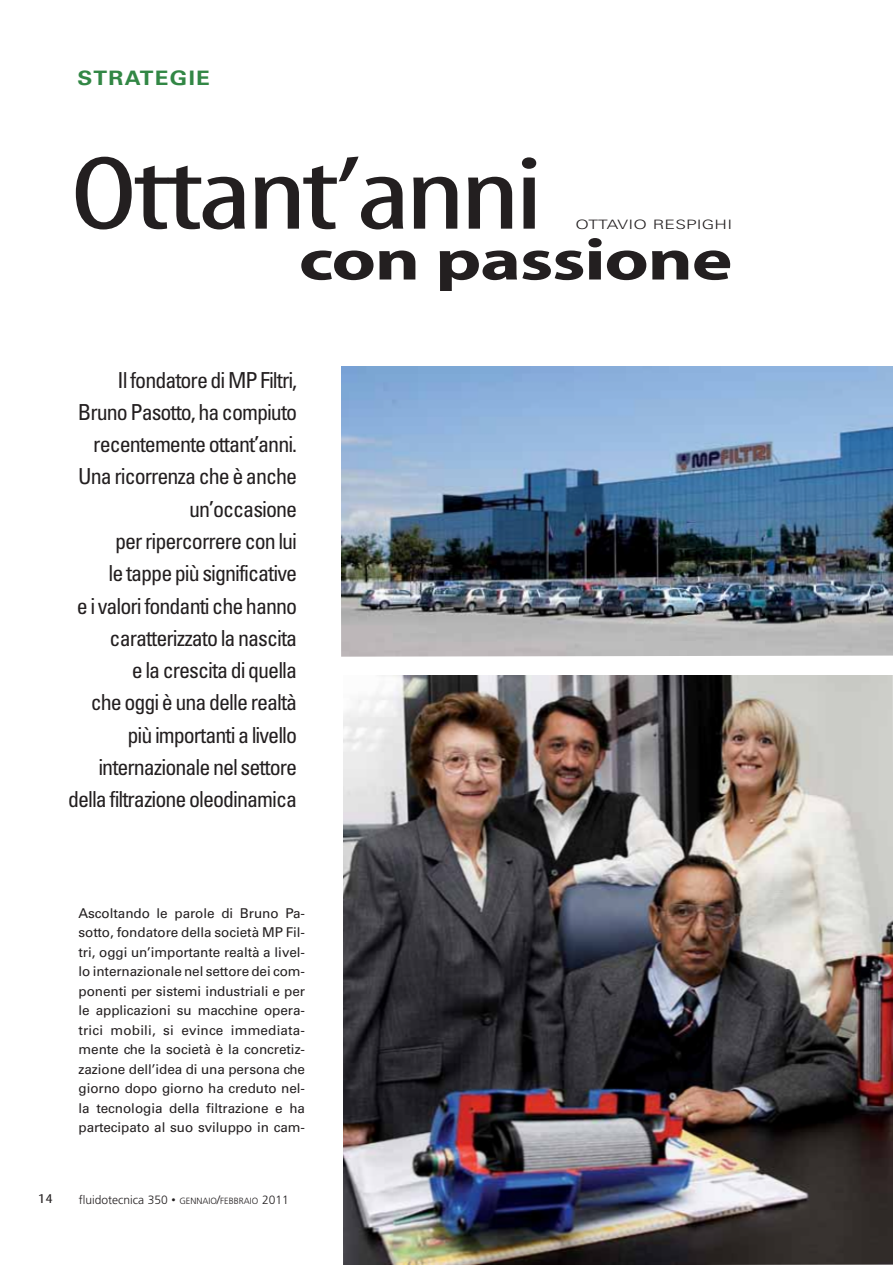
<style>
.page{position:relative;width:893px;height:1265px;background:#fff}
.page>*{position:absolute;margin:0;border:0;box-sizing:border-box;transform-origin:0 0}
.t1{font:condensed 105.45px "Myriad";letter-spacing:-.03em;color:#231f20;scale:1.38 1}
.t2{font:58.05px "Myriad Headline";color:#231f20;scale:1.33 1}
.t3{font:condensed 22.05px/32.2px "Univers LT";letter-spacing:-.045em;color:#231f20;text-align:right}
.t4{font:700 19.95px "Univers LT";letter-spacing:.06em;color:#328745;scale:1.13 1}
.t5{font:13.5px/19.5px "Univers LT";letter-spacing:-.005em;color:#231f20;text-align:justify}
.t6{font:condensed 13.5px "Myriad";color:#231f20;scale:1.27 1}
.t7{font:300 12.9px "Univers LT";letter-spacing:.01em;color:#231f20;scale:1.34 1}
.t8{font:300 12px "Frutiger LT";color:#231f20}
.s1{font-family:"Arial";font-weight:400}
.s2{font-size:9px}
</style>
<div class="page">
<img style="left:341px;top:366px;width:551px;height:290px">
<img style="left:343px;top:675px;width:549px;height:589px">
<h3 class="t4" style="left:78px;top:71px;width:119px">STRATEGIE</h3>
<h1 class="t1" style="left:71px;top:142px;width:343px">Ottant’anni</h1>
<h2 class="t2" style="left:299px;top:238px;width:326px">con passione</h2>
<p class="t7" style="left:575px;top:219px;width:118px">OTTAVIO RESPIGHI</p>
<p class="t3" style="left:68px;top:365px;width:230px">Il fondatore di MP Filtri,<br>Bruno Pasotto, ha compiuto recentemente ottant’anni.<br>Una ricorrenza che è anche un’occasione<br>per ripercorrere con lui<br>le tappe più significative<br>e i valori fondanti che hanno caratterizzato la nascita<br>e la crescita di quella<br>che oggi è una delle realtà più importanti a livello internazionale nel settore della filtrazione oleodinamica</p>
<p class="t5" style="left:79px;top:904px;width:228px">Ascoltando le parole di Bruno Pa&shy;sotto, fondatore della società MP Fil&shy;tri, oggi un’importante realtà a livel&shy;lo internazionale nel settore dei com&shy;ponenti per sistemi industriali e per le applicazioni su macchine opera&shy;trici mobili, si evince immediata&shy;mente che la società è la concretiz&shy;zazione dell’idea di una persona che giorno dopo giorno ha creduto nel&shy;la tecnologia della filtrazione e ha partecipato al suo sviluppo in cam-</p>
<p class="t6" style="left:38px;top:1192px;width:13px">14</p>
<p class="t8" style="left:79px;top:1192px;width:211px">fluidotecnica 350 <span class="s1">•</span> <span class="s2">GENNAIO</span>/<span class="s2">FEBBRAIO</span> 2011</p>
</div>
